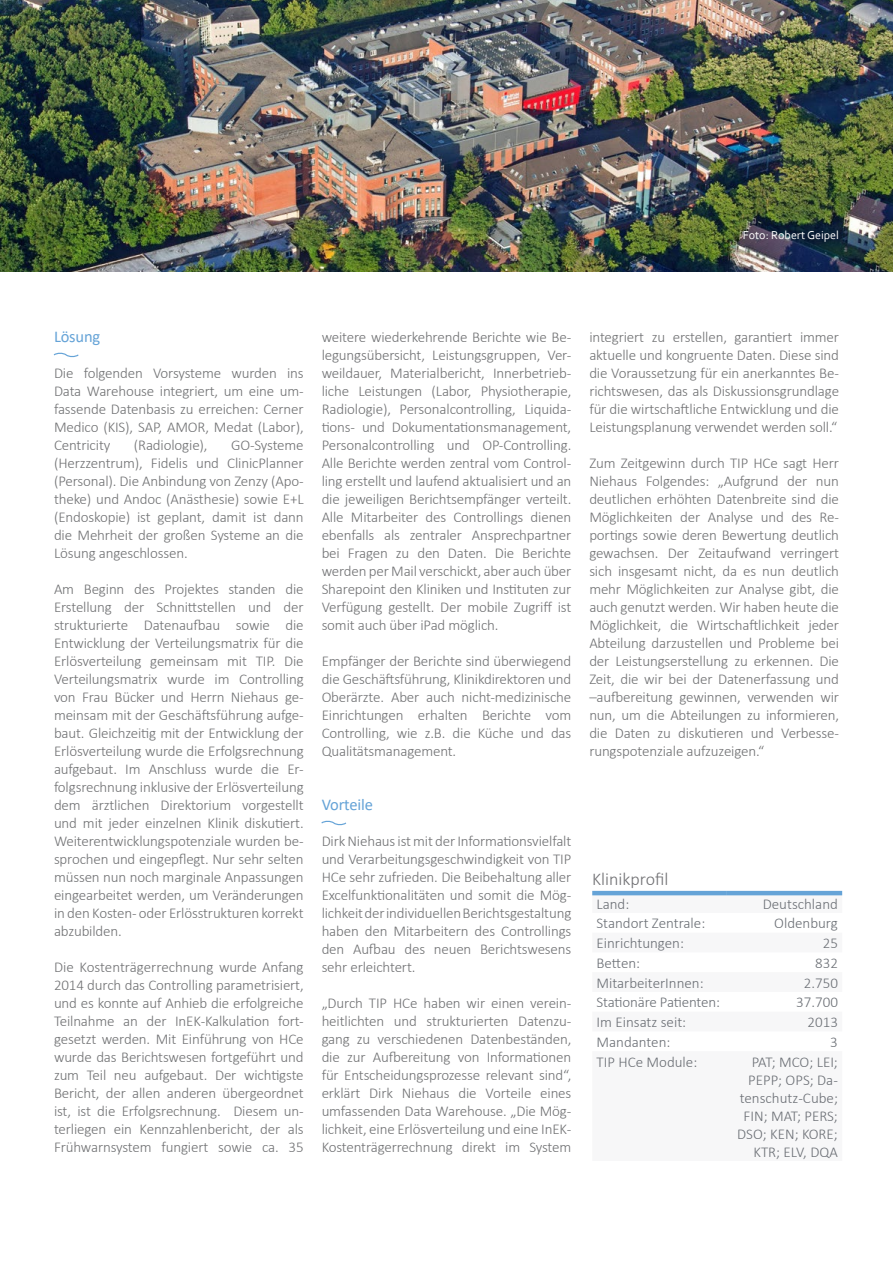
<style>
.page{position:relative;width:893px;height:1263px;background:#fff}
.page>*{position:absolute;margin:0;border:0;box-sizing:border-box;transform-origin:0 0}
.t1{font:300 18px "Calibri";color:#6f6f72}
.t2{font:16.5px "Calibri";letter-spacing:-.01em;color:#65a3d7}
.t3{font:300 15px/18px "Calibri";letter-spacing:-.01em;color:#707173;text-align:justify}
.t4{font:300 15px/18px "Calibri";color:#6a6e74;text-align:right}
.t5{font:300 15px "Calibri";letter-spacing:-.02em;color:#6a6e74}
.t6{font:12px "Corbel";color:#fff}
</style>
<div class="page">
<img style="left:0;top:0;width:893px;height:271px">
<hr style="left:592px;top:891px;width:134px;height:4px;background:#65a3d7">
<hr style="left:726px;top:891px;width:116px;height:4px;background:#65a3d7">
<svg style="left:53px;top:353px;width:26px;height:5px"></svg>
<svg style="left:321px;top:821px;width:26px;height:5px"></svg>
<p class="t6" style="left:743px;top:227px;width:98px">Foto: Robert Geipel</p>
<p class="t2" style="left:54px;top:325px;width:48px">Lösung</p>
<p class="t3" style="left:54px;top:364px;width:251px">Die folgenden Vorsysteme wurden ins Data Warehouse integriert, um eine um&shy;fassende Datenbasis zu erreichen: Cerner Medico (KIS), SAP, AMOR, Medat (Labor), Centricity</p>
<p class="t3" style="left:134px;top:436px;width:75px">(Radiologie),</p>
<p class="t3" style="left:54px;top:436px;width:251px;text-indent:177px">GO-Systeme (Herzzentrum), Fidelis und ClinicPlanner (Personal). Die Anbindung von Zenzy (Apo&shy;theke) und Andoc (Anästhesie) sowie E+L (Endoskopie) ist geplant, damit ist dann die Mehrheit der großen Systeme an die Lösung angeschlossen.</p>
<p class="t3" style="left:54px;top:580px;width:251px">Am Beginn des Projektes standen die Erstellung der Schnittstellen und der strukturierte Datenaufbau sowie die Entwicklung der Verteilungsmatrix für die Erlösverteilung gemeinsam mit TIP. Die Verteilungsmatrix wurde im Controlling von Frau Bücker und Herrn Niehaus ge&shy;meinsam mit der Geschäftsführung aufge&shy;baut. Gleichzeitig mit der Entwicklung der Erlösverteilung wurde die Erfolgsrechnung aufgebaut. Im Anschluss wurde die Er&shy;folgsrechnung inklusive der Erlösverteilung dem ärztlichen Direktorium vorgestellt und mit jeder einzelnen Klinik diskutiert.<br>Weiterentwicklungspotenziale wurden be&shy;sprochen und eingepflegt. Nur sehr selten müssen nun noch marginale Anpassungen eingearbeitet werden, um Veränderungen in den Kosten- oder Erlösstrukturen korrekt abzubilden.</p>
<p class="t3" style="left:54px;top:958px;width:251px">Die Kostenträgerrechnung wurde Anfang 2014 durch das Controlling parametrisiert, und es konnte auf Anhieb die erfolgreiche Teilnahme an der InEK-Kalkulation fort&shy;gesetzt werden. Mit Einführung von HCe wurde das Berichtswesen fortgeführt und zum Teil neu aufgebaut. Der wichtigste Bericht, der allen anderen übergeordnet ist, ist die Erfolgsrechnung. Diesem un&shy;terliegen ein Kennzahlenbericht, der als Frühwarnsystem fungiert sowie ca. 35</p>
<p class="t3" style="left:322px;top:328px;width:251px">weitere wiederkehrende Berichte wie Be&shy;legungsübersicht, Leistungsgruppen, Ver&shy;weildauer, Materialbericht, Innerbetrieb&shy;liche Leistungen (Labor, Physiotherapie, Radiologie), Personalcontrolling, Liquida&shy;tions- und Dokumentationsmanagement, Personalcontrolling und OP-Controlling.<br>Alle Berichte werden zentral vom Control&shy;ling erstellt und laufend aktualisiert und an die jeweiligen Berichtsempfänger verteilt.<br>Alle Mitarbeiter des Controllings dienen ebenfalls als zentraler Ansprechpartner bei Fragen zu den Daten. Die Berichte werden per Mail verschickt, aber auch über Sharepoint den Kliniken und Instituten zur Verfügung gestellt. Der mobile Zugriff ist somit auch über iPad möglich.</p>
<p class="t3" style="left:322px;top:652px;width:251px">Empfänger der Berichte sind überwiegend die Geschäftsführung, Klinikdirektoren und Oberärzte. Aber auch nicht-medizinische Einrichtungen erhalten Berichte vom Controlling, wie z.B. die Küche und das Qualitätsmanagement.</p>
<p class="t2" style="left:322px;top:793px;width:53px">Vorteile</p>
<p class="t3" style="left:322px;top:832px;width:251px">Dirk Niehaus ist mit der Informationsvielfalt und Verarbeitungsgeschwindigkeit von TIP HCe sehr zufrieden. Die Beibehaltung aller Excelfunktionalitäten und somit die Mög&shy;lichkeit der individuellen Berichtsgestaltung haben den Mitarbeitern des Controllings den Aufbau des neuen Berichtswesens sehr erleichtert.</p>
<p class="t3" style="left:322px;top:994px;width:251px">„Durch TIP HCe haben wir einen verein&shy;heitlichten und strukturierten Datenzu&shy;gang zu verschiedenen Datenbeständen, die zur Aufbereitung von Informationen für Entscheidungsprozesse relevant sind“, erklärt Dirk Niehaus die Vorteile eines umfassenden Data Warehouse. „Die Mög&shy;lichkeit, eine Erlösverteilung und eine InEK-Kostenträgerrechnung direkt im System</p>
<p class="t3" style="left:589px;top:328px;width:251px">integriert zu erstellen, garantiert immer aktuelle und kongruente Daten. Diese sind die Voraussetzung für ein anerkanntes Be&shy;richtswesen, das als Diskussionsgrundlage für die wirtschaftliche Entwicklung und die Leistungsplanung verwendet werden soll.“</p>
<p class="t3" style="left:589px;top:454px;width:251px">Zum Zeitgewinn durch TIP HCe sagt Herr Niehaus Folgendes: „Aufgrund der nun deutlichen erhöhten Datenbreite sind die Möglichkeiten der Analyse und des Re&shy;portings sowie deren Bewertung deutlich gewachsen. Der Zeitaufwand verringert sich insgesamt nicht, da es nun deutlich mehr Möglichkeiten zur Analyse gibt, die auch genutzt werden. Wir haben heute die Möglichkeit, die Wirtschaftlichkeit jeder Abteilung darzustellen und Probleme bei der Leistungserstellung zu erkennen. Die Zeit, die wir bei der Datenerfassung und –aufbereitung gewinnen, verwenden wir nun, um die Abteilungen zu informieren, die Daten zu diskutieren und Verbesse&shy;rungspotenziale aufzuzeigen.“</p>
<p class="t1" style="left:592px;top:867px;width:78px">Klinikprofil</p>
<p class="t4" style="left:596px;top:894px;width:34px">Land:</p>
<p class="t4" style="left:763px;top:894px;width:77px">Deutschland</p>
<p class="t4" style="left:596px;top:914px;width:110px">Standort Zentrale:</p>
<p class="t4" style="left:774px;top:914px;width:65px">Oldenburg</p>
<p class="t4" style="left:596px;top:934px;width:89px">Einrichtungen:</p>
<p class="t4" style="left:823px;top:934px;width:17px">25</p>
<p class="t4" style="left:596px;top:954px;width:45px">Betten:</p>
<p class="t4" style="left:815px;top:954px;width:24px">832</p>
<p class="t4" style="left:596px;top:973px;width:109px">MitarbeiterInnen:</p>
<p class="t4" style="left:804px;top:973px;width:36px">2.750</p>
<p class="t5" style="left:596px;top:993px;width:125px">Stationäre Patienten:</p>
<p class="t4" style="left:796px;top:993px;width:43px">37.700</p>
<p class="t4" style="left:596px;top:1013px;width:91px">Im Einsatz seit:</p>
<p class="t4" style="left:807px;top:1013px;width:32px">2013</p>
<p class="t4" style="left:596px;top:1033px;width:75px">Mandanten:</p>
<p class="t4" style="left:830px;top:1033px;width:9px">3</p>
<p class="t4" style="left:596px;top:1052px;width:102px">TIP HCe Module:</p>
<p class="t4" style="left:737px;top:1052px;width:102px">PAT; MCO; LEI;<br>PEPP; OPS; Da&shy;tenschutz-Cube;<br>FIN; MAT; PERS;<br>DSO; KEN; KORE;<br>KTR; ELV, DQA</p>
</div>
